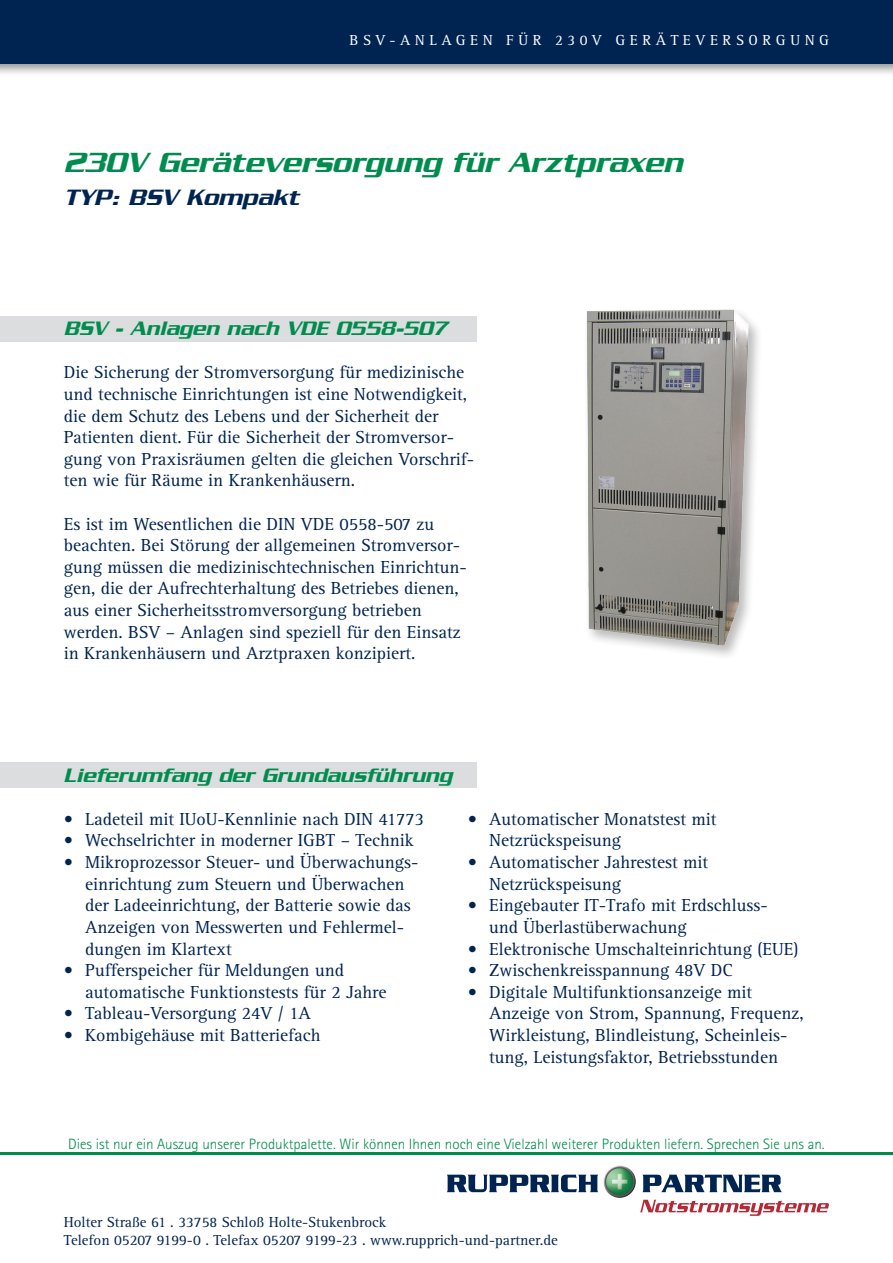
<style>
.page{position:relative;width:893px;height:1263px;background:#fff}
.page>*{position:absolute;margin:0;border:0;box-sizing:border-box;transform-origin:0 0}
.t1{font:italic 500 30px "Serpentine LT";color:#008c4e}
.t2{font:italic 500 24px "Serpentine LT";color:#002451}
.t3{font:italic 500 21px "Serpentine LT";color:#008c4e}
.t4{font:18px/21.6px "Rotis Serif";color:#002451}
.t5{font:300 15px "Rotis Sans Serif";color:#008c4e}
.t6{font:15px/18px "Rotis Serif";color:#002451}
.t7{font:15px "Rotis Serif";letter-spacing:.3em;color:#fff}
</style>
<div class="page">
<div style="left:0;top:316px;width:476px;height:25px;background:#dcdddf"></div>
<div style="left:0;top:762px;width:476px;height:25px;background:#dcdddf"></div>
<div style="left:0;top:0;width:893px;height:77px;background:#231f20;opacity:.5"></div>
<div style="left:0;top:0;width:893px;height:64px;background:#002451"></div>
<img style="left:586px;top:309px;width:173px;height:347px">
<svg style="left:640px;top:1200px;width:189px;height:16px"></svg>
<svg style="left:642px;top:1175px;width:140px;height:17px"></svg>
<svg style="left:447px;top:1175px;width:151px;height:17px"></svg>
<img style="left:603px;top:1165px;width:33px;height:33px;border-radius:16px">
<hr style="left:0;top:1152px;width:893px;height:2px;background:#008c4e">
<p class="t7" style="left:350px;top:31px;width:481px">BSV-ANLAGEN FÜR 230V GERÄTEVERSORGUNG</p>
<h1 class="t1" style="left:64px;top:145px;width:620px">230V Geräteversorgung für Arztpraxen</h1>
<h2 class="t2" style="left:64px;top:184px;width:237px">TYP: BSV Kompakt</h2>
<p class="t3" style="left:64px;top:316px;width:384px">BSV - Anlagen nach VDE 0558-507</p>
<p class="t4" style="left:64px;top:362px;width:412px">Die Sicherung der Stromversorgung für medizinische und technische Einrichtungen ist eine Notwendigkeit, die dem Schutz des Lebens und der Sicherheit der Patienten dient. Für die Sicherheit der Stromversor&shy;gung von Praxisräumen gelten die gleichen Vorschrif&shy;ten wie für Räume in Krankenhäusern.</p>
<p class="t4" style="left:64px;top:513px;width:405px">Es ist im Wesentlichen die DIN VDE 0558-507 zu beachten. Bei Störung der allgemeinen Stromversor&shy;gung müssen die medizinischtechnischen Einrichtun&shy;gen, die der Aufrechterhaltung des Betriebes dienen, aus einer Sicherheitsstromversorgung betrieben werden. BSV – Anlagen sind speziell für den Einsatz in Krankenhäusern und Arztpraxen konzipiert.</p>
<p class="t3" style="left:64px;top:763px;width:390px">Lieferumfang der Grundausführung</p>
<p class="t4" style="left:64px;top:809px;width:362px">• Ladeteil mit IUoU-Kennlinie nach DIN 41773</p>
<p class="t4" style="left:64px;top:830px;width:351px">• Wechselrichter in moderner IGBT – Technik</p>
<p class="t4" style="left:85px;top:852px;width:335px;text-indent:-21px">• Mikroprozessor Steuer- und Überwachungs&shy;einrichtung zum Steuern und Überwachen der Ladeeinrichtung, der Batterie sowie das Anzeigen von Messwerten und Fehlermel&shy;dungen im Klartext</p>
<p class="t4" style="left:85px;top:960px;width:303px;text-indent:-21px">• Pufferspeicher für Meldungen und automatische Funktionstests für 2 Jahre</p>
<p class="t4" style="left:64px;top:1003px;width:249px">• Tableau-Versorgung 24V / 1A</p>
<p class="t4" style="left:64px;top:1025px;width:258px">• Kombigehäuse mit Batteriefach</p>
<p class="t4" style="left:489px;top:809px;width:229px;text-indent:-21px">• Automatischer Monatstest mit<br>Netzrückspeisung</p>
<p class="t4" style="left:489px;top:852px;width:221px;text-indent:-21px">• Automatischer Jahrestest mit<br>Netzrückspeisung</p>
<p class="t4" style="left:489px;top:895px;width:280px;text-indent:-21px">• Eingebauter IT-Trafo mit Erdschluss&shy;und Überlastüberwachung</p>
<p class="t4" style="left:468px;top:938px;width:332px">• Elektronische Umschalteinrichtung (EUE)</p>
<p class="t4" style="left:468px;top:960px;width:267px">• Zwischenkreisspannung 48V DC</p>
<p class="t4" style="left:489px;top:981px;width:316px;text-indent:-21px">• Digitale Multifunktionsanzeige mit Anzeige von Strom, Spannung, Frequenz, Wirkleistung, Blindleistung, Scheinleis&shy;tung, Leistungsfaktor, Betriebsstunden</p>
<p class="t5" style="left:68px;top:1135px;width:758px">Dies ist nur ein Auszug unserer Produktpalette. Wir können Ihnen noch eine Vielzahl weiterer Produkten liefern. Sprechen Sie uns an.</p>
<p class="t6" style="left:64px;top:1213px;width:496px">Holter Straße 61 . 33758 Schloß Holte-Stukenbrock<br>Telefon 05207 9199-0 . Telefax 05207 9199-23 . www.rupprich-und-partner.de</p>
</div>
